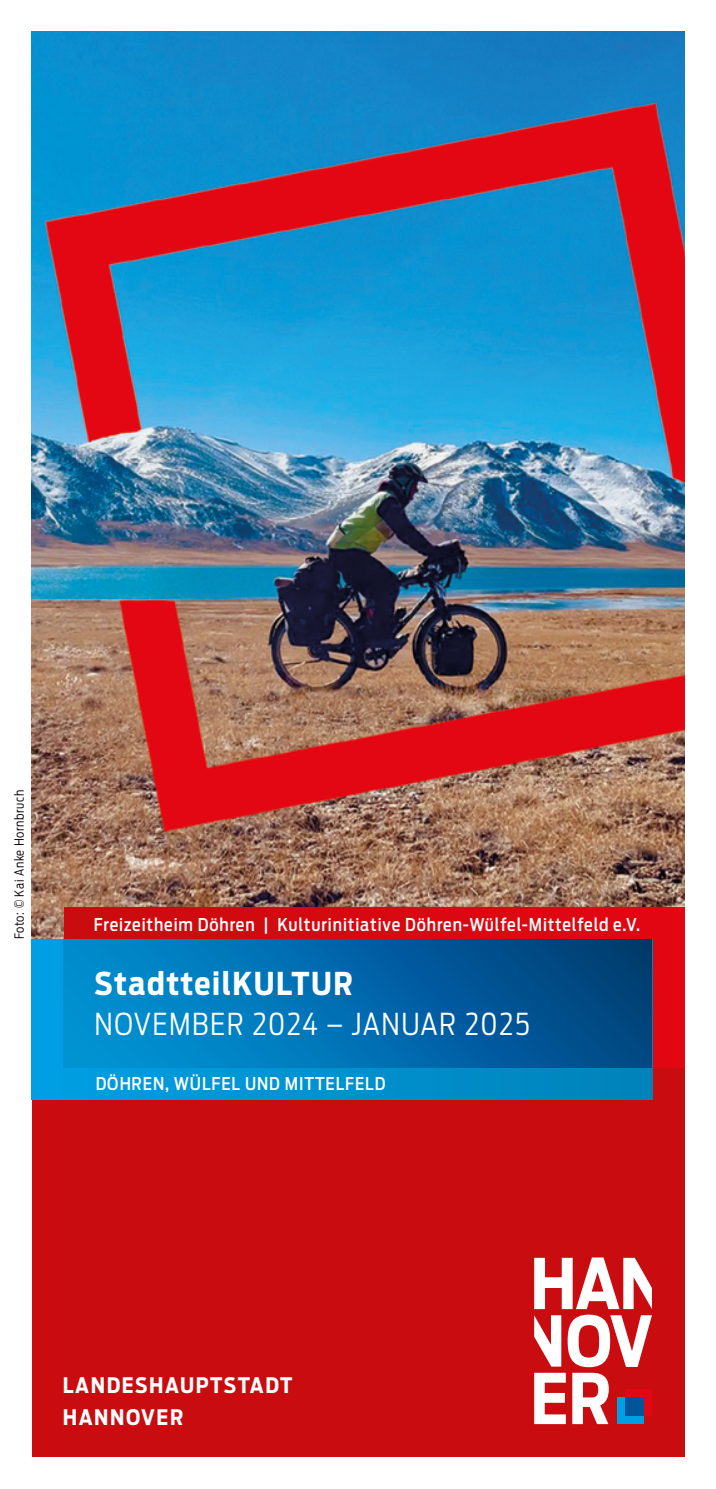
<style>
.page{position:relative;width:716px;height:1489px;background:#fff}
.page>*{position:absolute;margin:0;border:0;box-sizing:border-box;transform-origin:0 0}
.t1{font:700 31.25px "Antenna Cond";letter-spacing:.05em;color:#fff}
.t2{font:300 30px "Antenna Cond";letter-spacing:.05em;color:#fff}
.t3{font:700 21.25px/32px "Antenna Cond";letter-spacing:.075em;color:#fff}
.t4{font:500 17.5px "Antenna Cond";letter-spacing:.05em;color:#fff}
.t5{font:300 12.5px "Antenna Cond";letter-spacing:.05em;color:#000}
</style>
<div class="page">
<img style="left:32px;top:32px;width:652px;height:907px">
<div style="left:32px;top:1067px;width:652px;height:389px;background:#c90c0f"></div>
<div style="left:617px;top:1397px;width:26px;height:26px;background:#009fe3"></div>
<div style="left:625px;top:1388px;width:27px;height:27px;background:#e30613"></div>
<div style="left:625px;top:1397px;width:18px;height:18px;background:#005698"></div>
<svg style="left:534px;top:1372px;width:32px;height:51px"></svg>
<svg style="left:572px;top:1372px;width:37px;height:51px"></svg>
<svg style="left:534px;top:1315px;width:27px;height:51px"></svg>
<svg style="left:567px;top:1314px;width:85px;height:52px"></svg>
<svg style="left:534px;top:1257px;width:118px;height:51px"></svg>
<div style="left:64px;top:907px;width:620px;height:160px;background:linear-gradient(to right,#ca0c0e,#e10715)"></div>
<svg style="left:32px;top:939px;width:620px;height:159px;background:#0092d1"></svg>
<div style="left:64px;top:939px;width:588px;height:128px;background:linear-gradient(to right,#0094d8,#003f7c)"></div>
<p class="t5" style="left:12px;top:939px;width:151px;rotate:-90deg">Foto: © Kai Anke Hornbruch</p>
<p class="t4" style="left:94px;top:913px;width:548px">Freizeitheim Döhren | Kulturinitiative Döhren-Wülfel-Mittelfeld e.V.</p>
<h1 class="t1" style="left:95px;top:965px;width:260px">StadtteilKULTUR</h1>
<h2 class="t2" style="left:95px;top:1006px;width:437px">NOVEMBER 2024 – JANUAR 2025</h2>
<p class="t4" style="left:96px;top:1073px;width:291px">DÖHREN, WÜLFEL UND MITTELFELD</p>
<p class="t3" style="left:63px;top:1369px;width:231px">LANDESHAUPTSTADT<br>HANNOVER</p>
</div>
